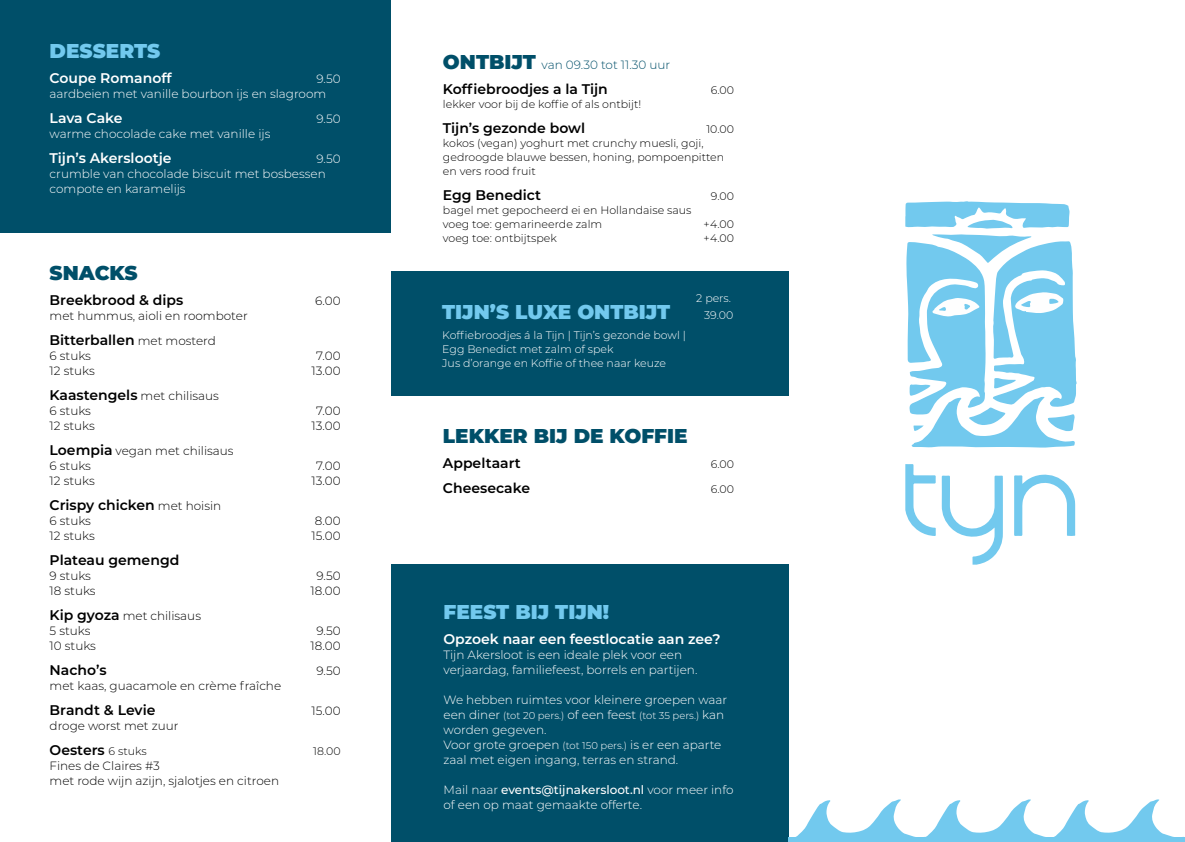
<style>
.page{position:relative;width:1185px;height:842px;background:#fff}
.page>*{position:absolute;margin:0;border:0;box-sizing:border-box;transform-origin:0 0}
.t1{font:900 20px "Montserrat";color:#72c9ee}
.t2{font:900 20px "Montserrat";color:#004f69}
.t3{font:600 14px "Montserrat";color:#000}
.t4{font:600 14px "Montserrat";color:#fff}
.t5{font:300 12px/15px "Montserrat";color:#fff}
.t6{font:300 12px/15px "Montserrat";color:#000}
.t7{font:300 12px "Montserrat";color:#004f69}
.t8{font:300 11px/14px "Montserrat";color:#000}
.t9{font:300 11px/14px "Montserrat";color:#fff}
.t10{font:300 10px "Montserrat";color:#fff}
.s1{font-weight:300;font-size:12px}
.s2{font-weight:600;font-size:14px}
.s3{font-weight:300;font-size:11px}
.s4{font-weight:900;font-size:20px}
.s5{font-size:12px}
.s6{font-size:10px}
.s7{font-weight:500}
</style>
<div class="page">
<svg style="left:942px;top:475px;width:61px;height:90px"></svg>
<svg style="left:1014px;top:474px;width:61px;height:62px"></svg>
<svg style="left:905px;top:464px;width:31px;height:72px"></svg>
<svg style="left:905px;top:201px;width:171px;height:247px"></svg>
<div style="left:0;top:0;width:391px;height:232px;background:#004f69"></div>
<div style="left:391px;top:565px;width:397px;height:277px;background:#004f69"></div>
<svg style="left:788px;top:799px;width:396px;height:38px"></svg>
<div style="left:788px;top:837px;width:397px;height:5px;background:#72c9ee"></div>
<div style="left:391px;top:271px;width:397px;height:124px;background:#004f69"></div>
<h1 class="t1" style="left:50px;top:36px;width:112px">DESSERTS</h1>
<p class="t4" style="left:50px;top:68px;width:124px">Coupe Romanoff</p>
<p class="t5" style="left:50px;top:70px;width:292px;text-indent:267px">9.50 aardbeien met vanille bourbon ijs en slagroom</p>
<p class="t4" style="left:50px;top:108px;width:74px">Lava Cake</p>
<p class="t5" style="left:317px;top:110px;width:26px">9.50</p>
<p class="t5" style="left:50px;top:125px;width:222px">warme chocolade cake met vanille ijs</p>
<p class="t4" style="left:50px;top:148px;width:123px">Tijn’s Akerslootje</p>
<p class="t5" style="left:50px;top:150px;width:292px;text-indent:267px">9.50 crumble van chocolade biscuit met bosbessen compote en karamelijs</p>
<h1 class="t2" style="left:50px;top:258px;width:90px">SNACKS</h1>
<p class="t3" style="left:50px;top:290px;width:135px">Breekbrood &amp; dips</p>
<p class="t6" style="left:315px;top:293px;width:27px">6.00</p>
<p class="t6" style="left:50px;top:308px;width:200px">met hummus, aioli en roomboter</p>
<p class="t3" style="left:50px;top:330px;width:168px">Bitterballen <span class="s1">met mosterd</span></p>
<p class="t6" style="left:50px;top:348px;width:43px">6 stuks</p>
<p class="t6" style="left:316px;top:348px;width:26px">7.00</p>
<p class="t6" style="left:50px;top:363px;width:47px">12 stuks</p>
<p class="t6" style="left:312px;top:363px;width:30px">13.00</p>
<p class="t6" style="left:50px;top:388px;width:171px"><span class="s2">Kaastengels</span> met chilisaus<br>6 stuks</p>
<p class="t6" style="left:316px;top:403px;width:26px">7.00</p>
<p class="t6" style="left:50px;top:418px;width:47px">12 stuks</p>
<p class="t6" style="left:312px;top:418px;width:30px">13.00</p>
<p class="t6" style="left:50px;top:443px;width:186px"><span class="s2">Loempia</span> vegan met chilisaus<br>6 stuks</p>
<p class="t6" style="left:316px;top:458px;width:26px">7.00</p>
<p class="t6" style="left:50px;top:473px;width:47px">12 stuks</p>
<p class="t6" style="left:312px;top:473px;width:30px">13.00</p>
<p class="t3" style="left:50px;top:495px;width:173px">Crispy chicken <span class="s1">met hoisin</span></p>
<p class="t6" style="left:50px;top:513px;width:43px">6 stuks</p>
<p class="t6" style="left:315px;top:513px;width:27px">8.00</p>
<p class="t6" style="left:50px;top:528px;width:47px">12 stuks</p>
<p class="t6" style="left:312px;top:528px;width:30px">15.00</p>
<p class="t3" style="left:50px;top:550px;width:131px">Plateau gemengd</p>
<p class="t6" style="left:50px;top:568px;width:43px">9 stuks</p>
<p class="t6" style="left:317px;top:568px;width:26px">9.50</p>
<p class="t6" style="left:50px;top:583px;width:48px">18 stuks</p>
<p class="t6" style="left:311px;top:583px;width:31px">18.00</p>
<p class="t6" style="left:50px;top:608px;width:153px"><span class="s2">Kip gyoza</span> met chilisaus<br>5 stuks</p>
<p class="t6" style="left:317px;top:623px;width:26px">9.50</p>
<p class="t6" style="left:50px;top:638px;width:48px">10 stuks</p>
<p class="t6" style="left:311px;top:638px;width:31px">18.00</p>
<p class="t3" style="left:50px;top:660px;width:59px">Nacho’s</p>
<p class="t6" style="left:317px;top:663px;width:26px">9.50</p>
<p class="t6" style="left:50px;top:678px;width:233px">met kaas, guacamole en crème fraîche</p>
<p class="t3" style="left:50px;top:700px;width:107px">Brandt &amp; Levie</p>
<p class="t6" style="left:312px;top:703px;width:30px">15.00</p>
<p class="t6" style="left:50px;top:718px;width:131px">droge worst met zuur</p>
<p class="t3" style="left:50px;top:740px;width:99px">Oesters <span class="s3">6 stuks</span></p>
<p class="t8" style="left:313px;top:744px;width:29px">18.00</p>
<p class="t6" style="left:50px;top:758px;width:231px">Fines de Claires #3<br>met rode wijn azijn, sjalotjes en citroen</p>
<p class="t7" style="left:443px;top:57px;width:229px"><span class="s4">ONTBIJT</span> van 09.30 tot 11.30 uur</p>
<p class="t3" style="left:443px;top:79px;width:166px">Koffiebroodjes a la Tijn</p>
<p class="t8" style="left:711px;top:83px;width:25px">6.00</p>
<p class="t8" style="left:443px;top:97px;width:200px">lekker voor bij de koffie of als ontbijt!</p>
<p class="t3" style="left:443px;top:118px;width:144px">Tijn’s gezonde bowl</p>
<p class="t8" style="left:706px;top:122px;width:29px">10.00</p>
<p class="t8" style="left:443px;top:136px;width:283px">kokos (vegan) yoghurt met crunchy muesli, goji, gedroogde blauwe bessen, honing, pompoenpitten en vers rood fruit</p>
<p class="t3" style="left:443px;top:185px;width:100px">Egg Benedict</p>
<p class="t8" style="left:711px;top:189px;width:25px">9.00</p>
<p class="t8" style="left:443px;top:203px;width:250px">bagel met gepocheerd ei en Hollandaise saus voeg toe: gemarineerde zalm</p>
<p class="t8" style="left:704px;top:217px;width:32px">+4.00</p>
<p class="t8" style="left:443px;top:231px;width:115px">voeg toe: ontbijtspek</p>
<p class="t8" style="left:704px;top:231px;width:32px">+4.00</p>
<p class="t9" style="left:696px;top:291px;width:36px">2 pers.</p>
<h1 class="t1" style="left:442px;top:297px;width:230px">TIJN’S LUXE ONTBIJT</h1>
<p class="t9" style="left:704px;top:308px;width:31px">39.00</p>
<p class="t9" style="left:442px;top:328px;width:245px">Koffiebroodjes á la Tijn | Tijn’s gezonde bowl |<br>Egg Benedict met zalm of spek<br>Jus d’orange en Koffie of thee naar keuze</p>
<h1 class="t2" style="left:443px;top:421px;width:246px">LEKKER BIJ DE KOFFIE</h1>
<p class="t3" style="left:443px;top:453px;width:79px">Appeltaart</p>
<p class="t8" style="left:711px;top:457px;width:25px">6.00</p>
<p class="t3" style="left:443px;top:478px;width:89px">Cheesecake</p>
<p class="t8" style="left:711px;top:482px;width:25px">6.00</p>
<h1 class="t1" style="left:443px;top:597px;width:167px">FEEST BIJ TIJN!</h1>
<p class="t4" style="left:443px;top:629px;width:278px">Opzoek naar een feestlocatie aan zee?</p>
<p class="t5" style="left:443px;top:647px;width:255px">Tijn Akersloot is een ideale plek voor een verjaardag, familiefeest, borrels en partijen.</p>
<p class="t5" style="left:443px;top:692px;width:285px">We hebben ruimtes voor kleinere groepen waar</p>
<p class="t10" style="left:443px;top:708px;width:282px"><span class="s5">een diner</span> (tot 20 pers.) <span class="s5">of een feest</span> (tot 35 pers.) <span class="s5">kan</span></p>
<p class="t5" style="left:443px;top:722px;width:279px">worden gegeven.<br>Voor grote groepen <span class="s6">(tot 150 pers.)</span> is er een aparte zaal met eigen ingang, terras en strand.</p>
<p class="t5" style="left:443px;top:782px;width:292px">Mail naar <span class="s7">events@tijnakersloot.nl</span> voor meer info of een op maat gemaakte offerte.</p>
</div>
